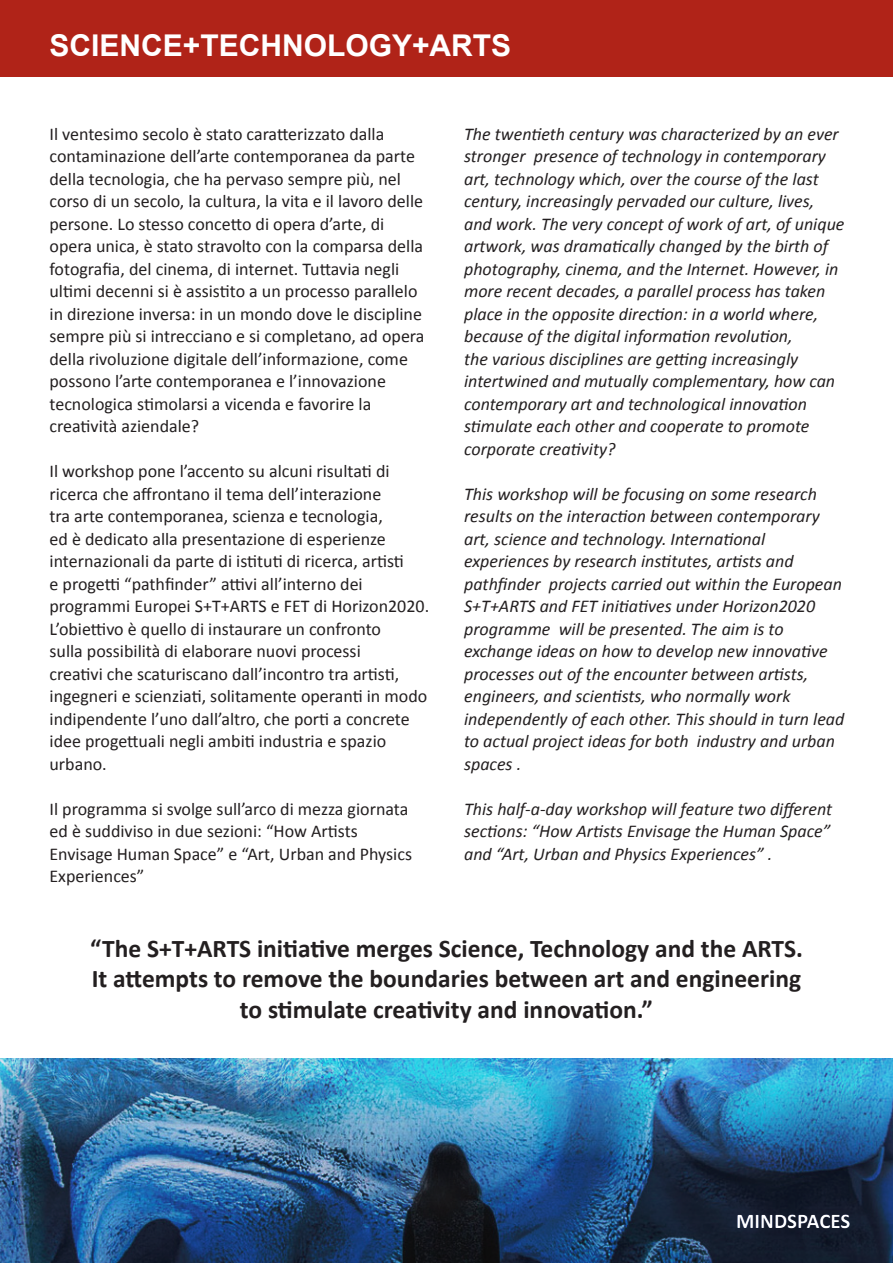
<style>
.page{position:relative;width:893px;height:1263px;background:#fff}
.page>*{position:absolute;margin:0;border:0;box-sizing:border-box;transform-origin:0 0}
.t1{font:700 30px "Arial";color:#fff}
.t2{font:700 25.5px "Calibri";color:#231f20}
.t3{font:700 21px "Calibri";color:#fff}
.t4{font:18px/22.5px "Calibri";color:#231f20}
.t5{font:italic 18px/22.5px "Calibri";color:#231f20}
</style>
<div class="page">
<div style="left:0;top:0;width:893px;height:77px;background:#b02318"></div>
<img style="left:0;top:1059px;width:893px;height:204px">
<p class="t1" style="left:50px;top:26px;width:463px">SCIENCE+TECHNOLOGY+ARTS</p>
<p class="t4" style="left:50px;top:121px;width:376px">Il ventesimo secolo è stato caratterizzato dalla contaminazione dell’arte contemporanea da parte della tecnologia, che ha pervaso sempre più, nel corso di un secolo, la cultura, la vita e il lavoro delle persone. Lo stesso concetto di opera d’arte, di opera unica, è stato stravolto con la comparsa della fotografia, del cinema, di internet. Tuttavia negli ultimi decenni si è assistito a un processo parallelo in direzione inversa: in un mondo dove le discipline sempre più si intrecciano e si completano, ad opera della rivoluzione digitale dell’informazione, come possono l’arte contemporanea e l’innovazione tecnologica stimolarsi a vicenda e favorire la creatività aziendale?</p>
<p class="t4" style="left:50px;top:459px;width:381px">Il workshop pone l’accento su alcuni risultati di ricerca che affrontano il tema dell’interazione<br>tra arte contemporanea, scienza e tecnologia,<br>ed è dedicato alla presentazione di esperienze internazionali da parte di istituti di ricerca, artisti<br>e progetti “pathfinder” attivi all’interno dei programmi Europei S+T+ARTS e FET di Horizon2020.<br>L’obiettivo è quello di instaurare un confronto<br>sulla possibilità di elaborare nuovi processi<br>creativi che scaturiscano dall’incontro tra artisti, ingegneri e scienziati, solitamente operanti in modo indipendente l’uno dall’altro, che porti a concrete idee progettuali negli ambiti industria e spazio urbano.</p>
<p class="t4" style="left:50px;top:796px;width:364px">Il programma si svolge sull’arco di mezza giornata ed è suddiviso in due sezioni: “How Artists Envisage Human Space” e “Art, Urban and Physics Experiences”</p>
<p class="t5" style="left:464px;top:121px;width:382px">The twentieth century was characterized by an ever stronger presence of technology in contemporary art, technology which, over the course of the last century, increasingly pervaded our culture, lives, and work. The very concept of work of art, of unique artwork, was dramatically changed by the birth of photography, cinema, and the Internet. However, in more recent decades, a parallel process has taken place in the opposite direction: in a world where, because of the digital information revolution,<br>the various disciplines are getting increasingly intertwined and mutually complementary, how can contemporary art and technological innovation stimulate each other and cooperate to promote corporate creativity?</p>
<p class="t5" style="left:464px;top:481px;width:382px">This workshop will be focusing on some research results on the interaction between contemporary art, science and technology. International experiences by research institutes, artists and pathfinder projects carried out within the European S+T+ARTS and FET initiatives under Horizon2020 programme will be presented. The aim is to exchange ideas on how to develop new innovative processes out of the encounter between artists, engineers, and scientists, who normally work independently of each other. This should in turn lead to actual project ideas for both industry and urban spaces .</p>
<p class="t5" style="left:464px;top:796px;width:369px;text-align:justify">This half-a-day workshop will feature two different sections: “How Artists Envisage the Human Space” and “Art, Urban and Physics Experiences” .</p>
<p class="t2" style="left:90px;top:930px;width:714px">“The S+T+ARTS initiative merges Science, Technology and the ARTS.</p>
<p class="t2" style="left:92px;top:961px;width:711px">It attempts to remove the boundaries between art and engineering</p>
<p class="t2" style="left:240px;top:991px;width:415px">to stimulate creativity and innovation.”</p>
<p class="t3" style="left:736px;top:1206px;width:116px">MINDSPACES</p>
</div>
